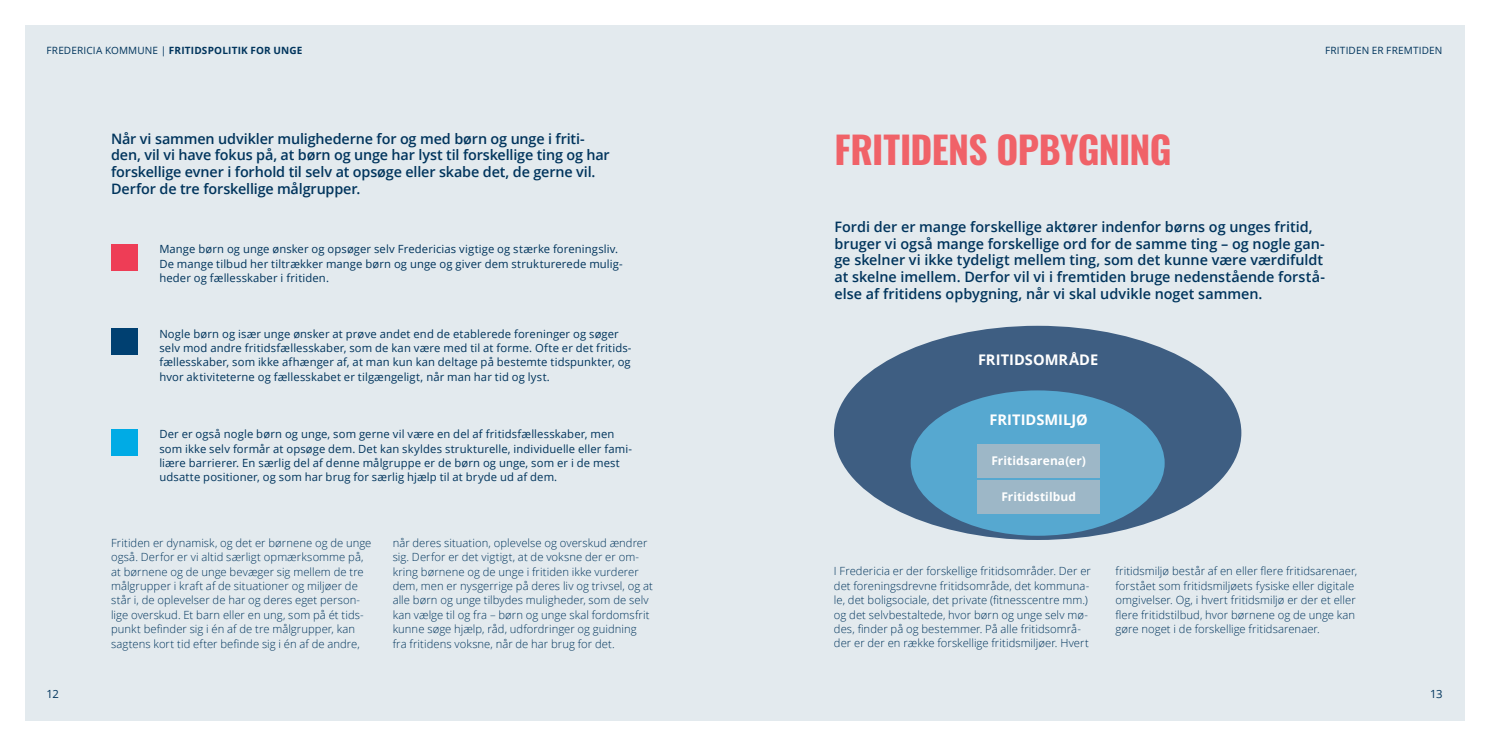
<style>
.page{position:relative;width:1489px;height:745px;background:#fff}
.page>*{position:absolute;margin:0;border:0;box-sizing:border-box;transform-origin:0 0}
.FK_rubrik{font:700 37.5px "Oswald";letter-spacing:-.02em;color:#f06268}
.FK_bokstekst_negativ{font:700 14.62px "Open Sans";color:#fff}
.FK_underrubrik{font:600 14.38px/16.9px "Open Sans";letter-spacing:-.005em;color:#00345c}
.FK_bokstekst_negativ-2{font:700 12px "Open Sans";letter-spacing:.005em;color:#fff}
.FK_brød{font:300 11.25px/14.4px "Open Sans";letter-spacing:.005em;color:#00345c}
.FK_bokstekst_negativ-3{font:11.25px/14.4px "Open Sans";letter-spacing:.01em;color:#00345c}
.t1{font:700 10px "Open Sans";letter-spacing:.02em;color:#00345c}
.t2{font:10px "Open Sans";letter-spacing:.02em;color:#00345c}
.s1{font-weight:400}
</style>
<div class="page">
<div style="left:25px;top:25px;width:1438px;height:694px;background:#e3eaee"></div>
<div style="left:112px;top:244px;width:26px;height:26px;background:#ee3d56"></div>
<div style="left:112px;top:328px;width:26px;height:27px;background:#004071"></div>
<div style="left:112px;top:429px;width:26px;height:26px;background:#00abe5"></div>
<div style="left:834px;top:325px;width:407px;height:214px;background:#3e5e82;border-radius:50%"></div>
<div style="left:910px;top:390px;width:254px;height:145px;background:#56a8d0;border-radius:50%"></div>
<div style="left:977px;top:443px;width:123px;height:34px;background:#9db7c7"></div>
<div style="left:977px;top:479px;width:123px;height:34px;background:#9db7c7"></div>
<p class="t1" style="left:47px;top:43px;width:257px"><span class="s1">FREDERICIA KOMMUNE |</span> FRITIDSPOLITIK FOR UNGE</p>
<p class="FK_underrubrik" style="left:111px;top:129px;width:500px">Når vi sammen udvikler mulighederne for og med børn og unge i friti&shy;den, vil vi have fokus på, at børn og unge har lyst til forskellige ting og har forskellige evner i forhold til selv at opsøge eller skabe det, de gerne vil.<br>Derfor de tre forskellige målgrupper.</p>
<p class="FK_bokstekst_negativ-3" style="left:159px;top:241px;width:465px">Mange børn og unge ønsker og opsøger selv Fredericias vigtige og stærke foreningsliv.<br>De mange tilbud her tiltrækker mange børn og unge og giver dem strukturerede mulig&shy;heder og fællesskaber i fritiden.</p>
<p class="FK_bokstekst_negativ-3" style="left:159px;top:326px;width:473px">Nogle børn og især unge ønsker at prøve andet end de etablerede foreninger og søger selv mod andre fritidsfællesskaber, som de kan være med til at forme. Ofte er det fritids&shy;fællesskaber, som ikke afhænger af, at man kun kan deltage på bestemte tidspunkter, og hvor aktiviteterne og fællesskabet er tilgængeligt, når man har tid og lyst.</p>
<p class="FK_bokstekst_negativ-3" style="left:159px;top:426px;width:474px">Der er også nogle børn og unge, som gerne vil være en del af fritidsfællesskaber, men som ikke selv formår at opsøge dem. Det kan skyldes strukturelle, individuelle eller fami&shy;liære barrierer. En særlig del af denne målgruppe er de børn og unge, som er i de mest udsatte positioner, og som har brug for særlig hjælp til at bryde ud af dem.</p>
<p class="FK_bokstekst_negativ-3" style="left:47px;top:686px;width:14px">12</p>
<p class="FK_brød" style="left:111px;top:535px;width:262px">Fritiden er dynamisk, og det er børnene og de unge også. Derfor er vi altid særligt opmærksomme på, at børnene og de unge bevæger sig mellem de tre målgrupper i kraft af de situationer og miljøer de står i, de oplevelser de har og deres eget person&shy;lige overskud. Et barn eller en ung, som på ét tids&shy;punkt befinder sig i én af de tre målgrupper, kan sagtens kort tid efter befinde sig i én af de andre,</p>
<p class="FK_brød" style="left:392px;top:535px;width:262px">når deres situation, oplevelse og overskud ændrer sig. Derfor er det vigtigt, at de voksne der er om&shy;kring børnene og de unge i fritiden ikke vurderer dem, men er nysgerrige på deres liv og trivsel, og at alle børn og unge tilbydes muligheder, som de selv kan vælge til og fra – børn og unge skal fordomsfrit kunne søge hjælp, råd, udfordringer og guidning fra fritidens voksne, når de har brug for det.</p>
<p class="FK_rubrik" style="left:834px;top:130px;width:338px">FRITIDENS OPBYGNING</p>
<p class="t2" style="left:1324px;top:44px;width:119px">FRITIDEN ER FREMTIDEN</p>
<p class="FK_underrubrik" style="left:834px;top:217px;width:492px">Fordi der er mange forskellige aktører indenfor børns og unges fritid, bruger vi også mange forskellige ord for de samme ting – og nogle gan&shy;ge skelner vi ikke tydeligt mellem ting, som det kunne være værdifuldt at skelne imellem. Derfor vil vi i fremtiden bruge nedenstående forstå&shy;else af fritidens opbygning, når vi skal udvikle noget sammen.</p>
<p class="FK_bokstekst_negativ" style="left:978px;top:349px;width:122px">FRITIDSOMRÅDE</p>
<p class="FK_bokstekst_negativ" style="left:989px;top:409px;width:100px">FRITIDSMILJØ</p>
<p class="FK_bokstekst_negativ-2" style="left:991px;top:452px;width:96px">Fritidsarena(er)</p>
<p class="FK_bokstekst_negativ-2" style="left:1001px;top:488px;width:76px">Fritidstilbud</p>
<p class="FK_brød" style="left:834px;top:563px;width:258px">I Fredericia er der forskellige fritidsområder. Der er det foreningsdrevne fritidsområde, det kommuna&shy;le, det boligsociale, det private (fitnesscentre mm.) og det selvbestaltede, hvor børn og unge selv mø&shy;des, finder på og bestemmer. På alle fritidsområ&shy;der er der en række forskellige fritidsmiljøer. Hvert</p>
<p class="FK_brød" style="left:1115px;top:563px;width:243px">fritidsmiljø består af en eller flere fritidsarenaer, forstået som fritidsmiljøets fysiske eller digitale omgivelser. Og, i hvert fritidsmiljø er der et eller flere fritidstilbud, hvor børnene og de unge kan gøre noget i de forskellige fritidsarenaer.</p>
<p class="FK_bokstekst_negativ-3" style="left:1429px;top:685px;width:14px">13</p>
</div>
